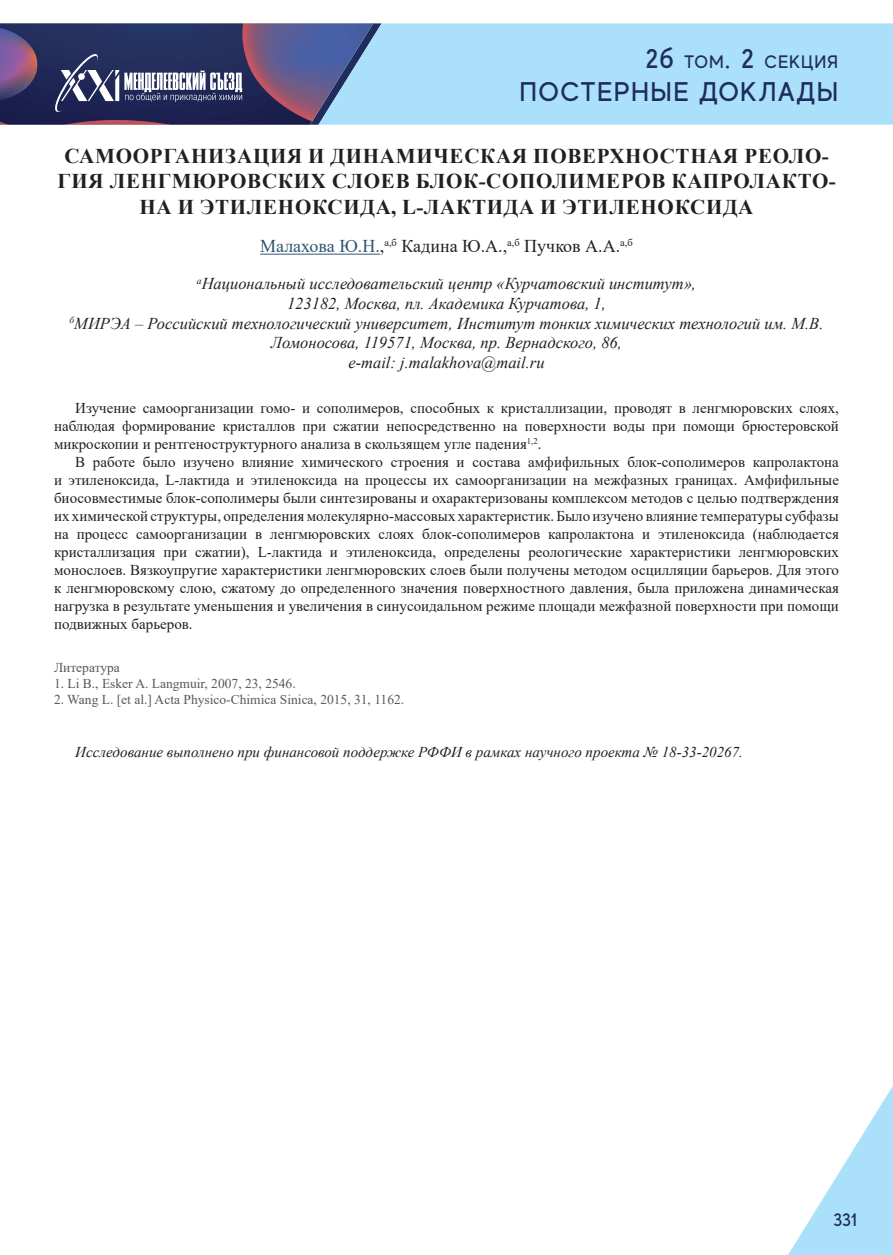
<style>
.page{position:relative;width:893px;height:1255px;background:#fff}
.page>*{position:absolute;margin:0;border:0;box-sizing:border-box;transform-origin:0 0}
.t1{font:500 27px "MADE Evolve Sans";letter-spacing:.05em;color:#1f2c5d}
.t2{font:700 21px/25.2px "Times New Roman";letter-spacing:.035em;color:#231f20;text-align:center}
.t3{font:18px "Times New Roman";color:#231f20}
.t4{font:500 18px "MADE Evolve Sans";letter-spacing:.05em;color:#1f2c5d}
.t5{font:italic 16.5px/19.8px "Times New Roman";color:#231f20;text-align:center}
.t6{font:15px/18px "Times New Roman";color:#231f20;text-align:justify}
.t7{font:italic 15px "Times New Roman";color:#231f20}
.t8{font:13.5px "Times New Roman";color:#57585a}
.s1{font-size:27px}
.s2{color:#2e576f}
</style>
<div class="page">
<div style="left:382px;top:23px;width:511px;height:102px;background:#aae0f9"></div>
<svg style="left:788px;top:1086px;width:105px;height:168px"></svg>
<svg style="left:0;top:23px;width:382px;height:102px;background:#51547e"></svg>
<hr style="left:260px;top:254px;width:120px;height:1px;background:#2e576f">
<p class="t4" style="left:645px;top:51px;width:194px"><span class="s1">2б</span> ТОМ<span class="s1">. 2</span> СЕКЦИЯ</p>
<h1 class="t1" style="left:520px;top:74px;width:320px">ПОСТЕРНЫЕ ДОКЛАДЫ</h1>
<h2 class="t2" style="left:57px;top:143px;width:780px">САМООРГАНИЗАЦИЯ И ДИНАМИЧЕСКАЯ ПОВЕРХНОСТНАЯ РЕОЛО-<br>ГИЯ ЛЕНГМЮРОВСКИХ СЛОЕВ БЛОК-СОПОЛИМЕРОВ КАПРОЛАКТО-<br>НА И ЭТИЛЕНОКСИДА, L-ЛАКТИДА И ЭТИЛЕНОКСИДА</h2>
<p class="t3" style="left:260px;top:233px;width:374px"><span class="s2">Малахова Ю.Н.</span>,<sup>а,б</sup> Кадина Ю.А.,<sup>а,б</sup> Пучков А.А.<sup>а,б</sup></p>
<p class="t5" style="left:69px;top:273px;width:755px"><sup>а</sup>Национальный исследовательский центр «Курчатовский институт»,<br>123182, Москва, пл. Академика Курчатова, 1,<br><sup>б</sup>МИРЭА – Российский технологический университет, Институт тонких химических технологий им. М.В.<br>Ломоносова, 119571, Москва, пр. Вернадского, 86,<br>e-mail: j.malakhova@mail.ru</p>
<p class="t6" style="left:54px;top:398px;width:786px;text-indent:21px">Изучение самоорганизации гомо- и сополимеров, способных к кристаллизации, проводят в ленгмюровских слоях, наблюдая формирование кристаллов при сжатии непосредственно на поверхности воды при помощи брюстеровской микроскопии и рентгеноструктурного анализа в скользящем угле падения<sup>1,2</sup>.</p>
<p class="t6" style="left:54px;top:452px;width:786px;text-indent:21px">В работе было изучено влияние химического строения и состава амфифильных блок-сополимеров капролактона и этиленоксида, L-лактида и этиленоксида на процессы их самоорганизации на межфазных границах. Амфифильные биосовместимые блок-сополимеры были синтезированы и охарактеризованы комплексом методов с целью подтверждения их химической структуры, определения молекулярно-массовых характеристик. Было изучено влияние температуры субфазы на процесс самоорганизации в ленгмюровских слоях блок-сополимеров капролактона и этиленоксида (наблюдается кристаллизация при сжатии), L-лактида и этиленоксида, определены реологические характеристики ленгмюровских монослоев. Вязкоупругие характеристики ленгмюровских слоев были получены методом осцилляции барьеров. Для этого к ленгмюровскому слою, сжатому до определенного значения поверхностного давления, была приложена динамическая нагрузка в результате уменьшения и увеличения в синусоидальном режиме площади межфазной поверхности при помощи подвижных барьеров.</p>
<p class="t8" style="left:54px;top:657px;width:67px">Литература</p>
<p class="t8" style="left:54px;top:673px;width:243px">1. Li B., Esker A. Langmuir, 2007, 23, 2546.</p>
<p class="t8" style="left:54px;top:690px;width:352px">2. Wang L. [et al.] Acta Physico-Chimica Sinica, 2015, 31, 1162.</p>
<p class="t7" style="left:75px;top:741px;width:669px">Исследование выполнено при финансовой поддержке РФФИ в рамках научного проекта № 18-33-20267.</p>
<p class="t4" style="left:833px;top:1208px;width:26px">331</p>
</div>
